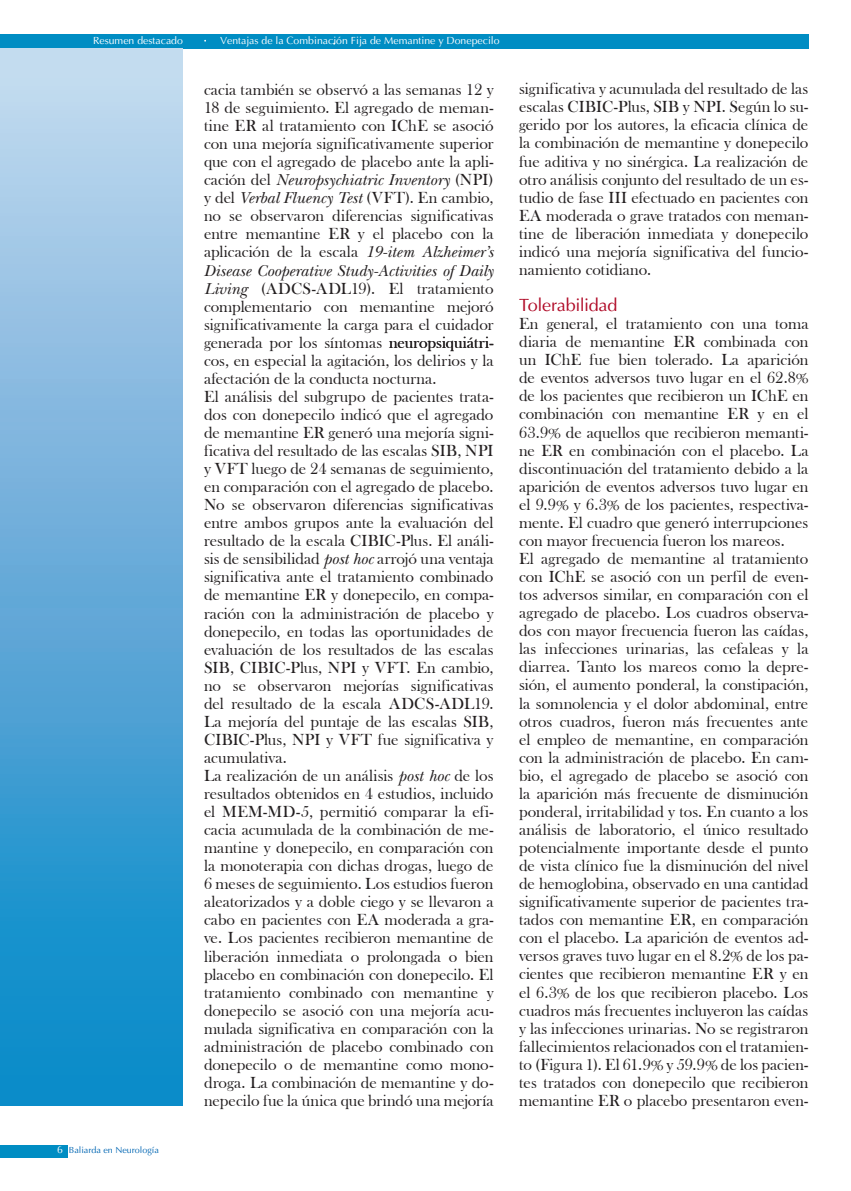
<style>
.page{position:relative;width:851px;height:1191px;background:#fff}
.page>*{position:absolute;margin:0;border:0;box-sizing:border-box;transform-origin:0 0}
.subtitulo{font:18px "Ottawa Plain";letter-spacing:-.015em;color:#b00a27}
.texto{font:16.5px/18px "Bask Old Face";color:#231f20;text-align:justify}
.t1{font:10.5px "Ottawa Plain";color:#fff}
.t2{font:9px "Ottawa Plain";color:#0166b3}
.s1{font-size:10.5px;color:#fff}
.s2{font-family:"New Baskerville Std";font-style:italic}
</style>
<div class="page">
<div style="left:0;top:34px;width:808px;height:15px;background:#008dc3"></div>
<div style="left:0;top:1145px;width:68px;height:13px;background:#008dc3"></div>
<div style="left:0;top:49px;width:183px;height:1057px;background:linear-gradient(to bottom,#c9d7ee,#0084c6)"></div>
<p class="t1" style="left:93px;top:34px;width:91px">Resumen destacado</p>
<p class="t2" style="left:57px;top:1145px;width:103px"><span class="s1">6</span> Baliarda en Neurología</p>
<p class="t1" style="left:220px;top:34px;width:281px">Ventajas de la Combinación Fija de Memantine y Donepecilo</p>
<p class="texto" style="left:204px;top:81px;width:291px">cacia también se observó a las semanas 12 y 18 de seguimiento. El agregado de meman&shy;tine ER al tratamiento con IChE se asoció con una mejoría significativamente superior que con el agregado de placebo ante la apli&shy;cación del <span class="s2">Neuropsychiatric Inventory</span> (NPI) y del <span class="s2">Verbal Fluency Test</span> (VFT). En cambio, no se observaron diferencias significativas entre memantine ER y el placebo con la aplicación de la escala <span class="s2">19-item Alzheimer’s Disease Cooperative Study-Activities of Daily Living</span> (ADCS-ADL19). El tratamiento complementario con memantine mejoró significativamente la carga para el cuidador generada por los síntomas neuropsiquiátri&shy;cos, en especial la agitación, los delirios y la afectación de la conducta nocturna.</p>
<p class="texto" style="left:204px;top:388px;width:291px">El análisis del subgrupo de pacientes trata&shy;dos con donepecilo indicó que el agregado de memantine ER generó una mejoría signi&shy;ficativa del resultado de las escalas SIB, NPI y VFT luego de 24 semanas de seguimiento, en comparación con el agregado de placebo.<br>No se observaron diferencias significativas entre ambos grupos ante la evaluación del resultado de la escala CIBIC-Plus. El análi&shy;sis de sensibilidad <span class="s2">post hoc</span> arrojó una ventaja significativa ante el tratamiento combinado de memantine ER y donepecilo, en compa&shy;ración con la administración de placebo y donepecilo, en todas las oportunidades de evaluación de los resultados de las escalas SIB, CIBIC-Plus, NPI y VFT. En cambio, no se observaron mejorías significativas del resultado de la escala ADCS-ADL19.<br>La mejoría del puntaje de las escalas SIB, CIBIC-Plus, NPI y VFT fue significativa y acumulativa.</p>
<p class="texto" style="left:204px;top:767px;width:291px">La realización de un análisis <span class="s2">post hoc</span> de los resultados obtenidos en 4 estudios, incluido el MEM-MD-5, permitió comparar la efi&shy;cacia acumulada de la combinación de me&shy;mantine y donepecilo, en comparación con la monoterapia con dichas drogas, luego de 6 meses de seguimiento. Los estudios fueron aleatorizados y a doble ciego y se llevaron a cabo en pacientes con EA moderada a gra&shy;ve. Los pacientes recibieron memantine de liberación inmediata o prolongada o bien placebo en combinación con donepecilo. El tratamiento combinado con memantine y donepecilo se asoció con una mejoría acu&shy;mulada significativa en comparación con la administración de placebo combinado con donepecilo o de memantine como mono&shy;droga. La combinación de memantine y do&shy;nepecilo fue la única que brindó una mejoría</p>
<p class="texto" style="left:519px;top:80px;width:291px">significativa y acumulada del resultado de las escalas CIBIC-Plus, SIB y NPI. Según lo su&shy;gerido por los autores, la eficacia clínica de la combinación de memantine y donepecilo fue aditiva y no sinérgica. La realización de otro análisis conjunto del resultado de un es&shy;tudio de fase III efectuado en pacientes con EA moderada o grave tratados con meman&shy;tine de liberación inmediata y donepecilo indicó una mejoría significativa del funcio&shy;namiento cotidiano.</p>
<p class="subtitulo" style="left:519px;top:294px;width:100px">Tolerabilidad</p>
<p class="texto" style="left:519px;top:315px;width:291px">En general, el tratamiento con una toma diaria de memantine ER combinada con un IChE fue bien tolerado. La aparición de eventos adversos tuvo lugar en el 62.8% de los pacientes que recibieron un IChE en combinación con memantine ER y en el 63.9% de aquellos que recibieron memanti&shy;ne ER en combinación con el placebo. La discontinuación del tratamiento debido a la aparición de eventos adversos tuvo lugar en el 9.9% y 6.3% de los pacientes, respectiva&shy;mente. El cuadro que generó interrupciones con mayor frecuencia fueron los mareos.</p>
<p class="texto" style="left:519px;top:550px;width:291px">El agregado de memantine al tratamiento con IChE se asoció con un perfil de even&shy;tos adversos similar, en comparación con el agregado de placebo. Los cuadros observa&shy;dos con mayor frecuencia fueron las caídas, las infecciones urinarias, las cefaleas y la diarrea. Tanto los mareos como la depre&shy;sión, el aumento ponderal, la constipación, la somnolencia y el dolor abdominal, entre otros cuadros, fueron más frecuentes ante el empleo de memantine, en comparación con la administración de placebo. En cam&shy;bio, el agregado de placebo se asoció con la aparición más frecuente de disminución ponderal, irritabilidad y tos. En cuanto a los análisis de laboratorio, el único resultado potencialmente importante desde el punto de vista clínico fue la disminución del nivel de hemoglobina, observado en una cantidad significativamente superior de pacientes tra&shy;tados con memantine ER, en comparación con el placebo. La aparición de eventos ad&shy;versos graves tuvo lugar en el 8.2% de los pa&shy;cientes que recibieron memantine ER y en el 6.3% de los que recibieron placebo. Los cuadros más frecuentes incluyeron las caídas y las infecciones urinarias. No se registraron fallecimientos relacionados con el tratamien&shy;to (Figura 1). El 61.9% y 59.9% de los pacien&shy;tes tratados con donepecilo que recibieron memantine ER o placebo presentaron even-</p>
</div>
